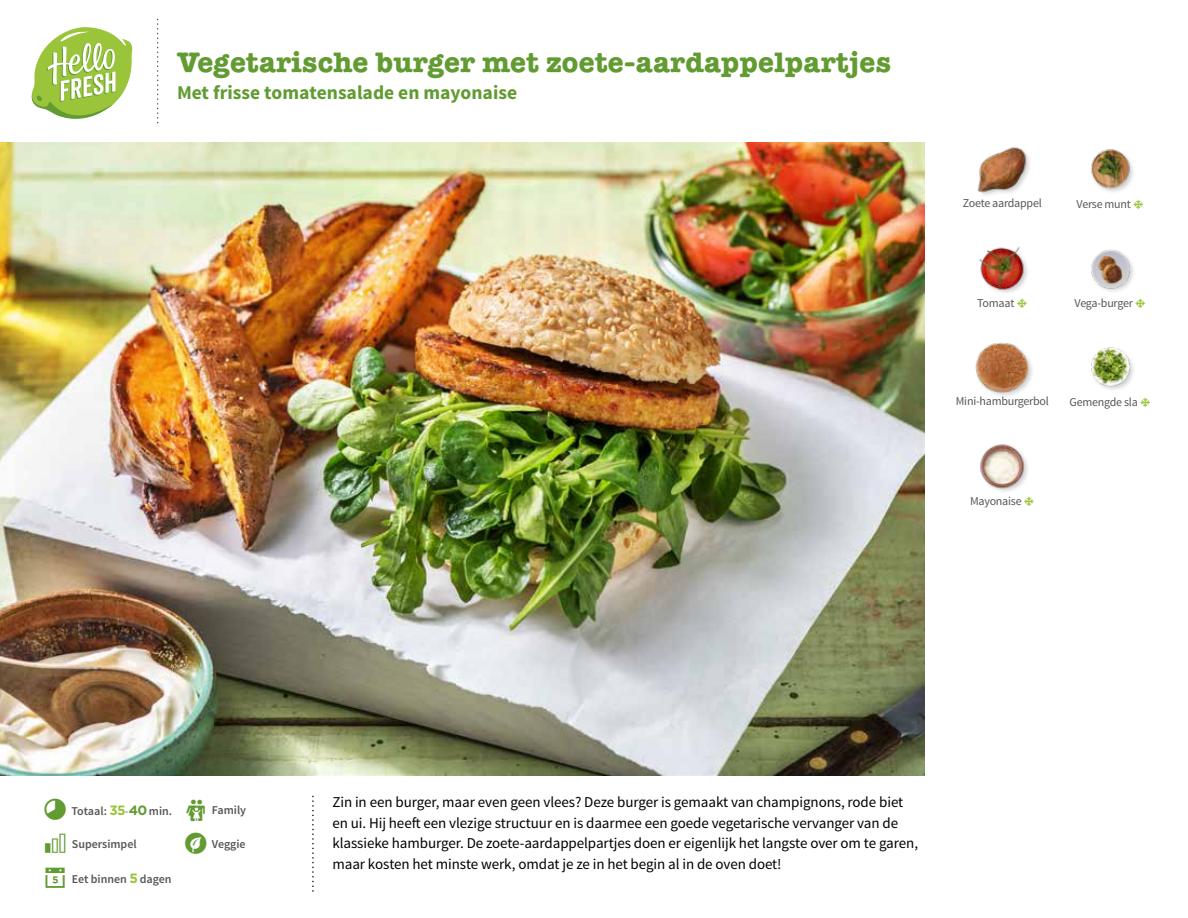
<style>
.page{position:relative;width:1188px;height:918px;background:#fff}
.page>*{position:absolute;margin:0;border:0;box-sizing:border-box;transform-origin:0 0}
.t1{font:700 28.5px "American Typewriter Std";letter-spacing:.01em;color:#619b31}
.t2{font:700 19.5px "Source Sans Pro";color:#619b31}
.t3{font:15px/20.5px "Source Sans Pro";letter-spacing:-.005em;color:#000}
.t4{font:12px "Source Sans Pro";letter-spacing:-.02em;color:#575756}
.t5{font:600 12px "Source Sans Pro";color:#575756}
.s1{font-family:"Gotham";font-weight:700;font-size:13.5px;color:#9ac43a}
.s2{color:#87ac54}
.s3{font-family:"Gotham";font-weight:700;font-size:13.5px;color:#619b31}
</style>
<div class="page">
<svg style="left:31px;top:27px;width:102px;height:92px"></svg>
<img style="left:0;top:142px;width:925px;height:634px">
<img style="left:1091px;top:149px;width:42px;height:43px">
<img style="left:1091px;top:347px;width:42px;height:43px">
<img style="left:1091px;top:249px;width:43px;height:42px">
<img style="left:977px;top:147px;width:53px;height:48px">
<div style="left:975px;top:342px;width:59px;height:57px;background:#000;opacity:.2"></div>
<img style="left:975px;top:342px;width:55px;height:54px">
<img style="left:980px;top:444px;width:48px;height:48px">
<img style="left:979px;top:246px;width:49px;height:47px">
<h1 class="t1" style="left:177px;top:46px;width:716px">Vegetarische burger met zoete-aardappelpartjes</h1>
<h2 class="t2" style="left:177px;top:80px;width:342px">Met frisse tomatensalade en mayonaise</h2>
<p class="t4" style="left:963px;top:195px;width:80px">Zoete aardappel</p>
<p class="t4" style="left:1077px;top:197px;width:56px">Verse munt</p>
<p class="t4" style="left:977px;top:296px;width:39px">Tomaat</p>
<p class="t4" style="left:1075px;top:296px;width:60px">Vega-burger</p>
<p class="t4" style="left:956px;top:393px;width:95px">Mini-hamburgerbol</p>
<p class="t4" style="left:1070px;top:395px;width:70px">Gemengde sla</p>
<p class="t4" style="left:970px;top:494px;width:53px">Mayonaise</p>
<p class="t5" style="left:71px;top:803px;width:102px">Totaal: <span class="s1">35</span><span class="s2">-</span><span class="s3">40</span> min.</p>
<p class="t5" style="left:212px;top:803px;width:36px">Family</p>
<p class="t5" style="left:72px;top:837px;width:66px">Supersimpel</p>
<p class="t5" style="left:212px;top:837px;width:35px">Veggie</p>
<p class="t5" style="left:72px;top:871px;width:101px">Eet binnen <span class="s1">5</span> dagen</p>
<p class="t3" style="left:332px;top:792px;width:587px">Zin in een burger, maar even geen vlees? Deze burger is gemaakt van champignons, rode biet en ui. Hij heeft een vlezige structuur en is daarmee een goede vegetarische vervanger van de klassieke hamburger. De zoete-aardappelpartjes doen er eigenlijk het langste over om te garen, maar kosten het minste werk, omdat je ze in het begin al in de oven doet!</p>
</div>
